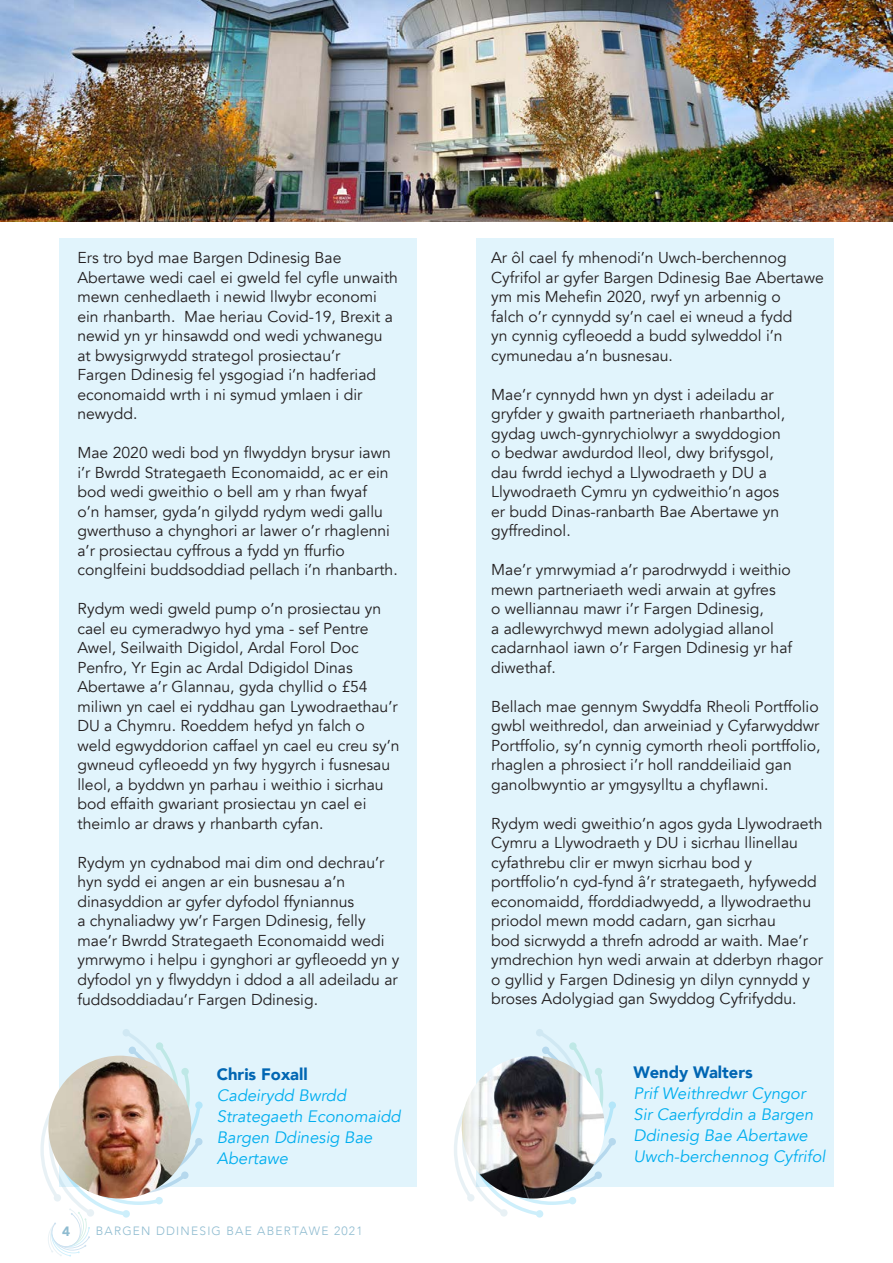
<style>
.page{position:relative;width:893px;height:1263px;background:#fff}
.page>*{position:absolute;margin:0;border:0;box-sizing:border-box;transform-origin:0 0}
.t1{font:italic 16.5px/21px "Avenir";color:#00aeef}
.t2{font:900 16.5px "Avenir";color:#0166b3}
.t3{font:15.75px/19.5px "Avenir";color:#231f20}
.t4{font:900 13.5px "Avenir";color:#8ebbd0}
.t5{font:300 12px "Avenir";letter-spacing:.1em;color:#8ebbd0}
</style>
<div class="page">
<div style="left:476px;top:238px;width:357px;height:948px;background:#e1f4fc"></div>
<div style="left:60px;top:238px;width:357px;height:948px;background:#e1f4fc"></div>
<img style="left:0;top:0;width:893px;height:221px">
<div style="left:536px;top:1029px;width:7px;height:7px;background:#d0e8f3;border-radius:50%"></div>
<div style="left:609px;top:1101px;width:7px;height:8px;background:#b4e6f9;border-radius:50%"></div>
<div style="left:608px;top:1138px;width:8px;height:7px;background:#b5d8ed;border-radius:50%"></div>
<div style="left:536px;top:1210px;width:7px;height:7px;background:#cdeffb;border-radius:50%"></div>
<svg style="left:454px;top:1033px;width:160px;height:183px"></svg>
<img style="left:462px;top:1056px;width:143px;height:142px;border-radius:71px">
<div style="left:123px;top:1029px;width:7px;height:7px;background:#d0e8f3;border-radius:50%"></div>
<div style="left:195px;top:1138px;width:8px;height:7px;background:#b5d8ed;border-radius:50%"></div>
<svg style="left:40px;top:1031px;width:161px;height:225px"></svg>
<img style="left:48px;top:1056px;width:143px;height:142px;border-radius:71px">
<p class="t3" style="left:77px;top:249px;width:322px">Ers tro byd mae Bargen Ddinesig Bae Abertawe wedi cael ei gweld fel cyfle unwaith mewn cenhedlaeth i newid llwybr economi ein rhanbarth. Mae heriau Covid-19, Brexit a newid yn yr hinsawdd ond wedi ychwanegu at bwysigrwydd strategol prosiectau’r<br>Fargen Ddinesig fel ysgogiad i’n hadferiad economaidd wrth i ni symud ymlaen i dir newydd.</p>
<p class="t3" style="left:77px;top:444px;width:322px">Mae 2020 wedi bod yn flwyddyn brysur iawn i’r Bwrdd Strategaeth Economaidd, ac er ein bod wedi gweithio o bell am y rhan fwyaf<br>o’n hamser, gyda’n gilydd rydym wedi gallu gwerthuso a chynghori ar lawer o’r rhaglenni a’r prosiectau cyffrous a fydd yn ffurfio conglfeini buddsoddiad pellach i’n rhanbarth.</p>
<p class="t3" style="left:77px;top:600px;width:324px">Rydym wedi gweld pump o’n prosiectau yn cael eu cymeradwyo hyd yma - sef Pentre Awel, Seilwaith Digidol, Ardal Forol Doc Penfro, Yr Egin ac Ardal Ddigidol Dinas Abertawe a’r Glannau, gyda chyllid o £54 miliwn yn cael ei ryddhau gan Lywodraethau’r DU a Chymru. Roeddem hefyd yn falch o weld egwyddorion caffael yn cael eu creu sy’n gwneud cyfleoedd yn fwy hygyrch i fusnesau lleol, a byddwn yn parhau i weithio i sicrhau bod effaith gwariant prosiectau yn cael ei theimlo ar draws y rhanbarth cyfan.</p>
<p class="t3" style="left:77px;top:853px;width:324px">Rydym yn cydnabod mai dim ond dechrau’r hyn sydd ei angen ar ein busnesau a’n dinasyddion ar gyfer dyfodol ffyniannus<br>a chynaliadwy yw’r Fargen Ddinesig, felly mae’r Bwrdd Strategaeth Economaidd wedi ymrwymo i helpu i gynghori ar gyfleoedd yn y dyfodol yn y flwyddyn i ddod a all adeiladu ar fuddsoddiadau’r Fargen Ddinesig.</p>
<p class="t2" style="left:217px;top:1060px;width:92px">Chris Foxall</p>
<p class="t1" style="left:217px;top:1085px;width:185px">Cadeirydd Bwrdd<br>Strategaeth Economaidd<br>Bargen Ddinesig Bae<br>Abertawe</p>
<p class="t4" style="left:62px;top:1219px;width:9px">4</p>
<p class="t5" style="left:96px;top:1224px;width:268px">BARGEN DDINESIG BAE ABERTAWE 2021</p>
<p class="t3" style="left:491px;top:248px;width:334px">Ar ôl cael fy mhenodi’n Uwch-berchennog Cyfrifol ar gyfer Bargen Ddinesig Bae Abertawe ym mis Mehefin 2020, rwyf yn arbennig o<br>falch o’r cynnydd sy’n cael ei wneud a fydd<br>yn cynnig cyfleoedd a budd sylweddol i’n cymunedau a’n busnesau.</p>
<p class="t3" style="left:491px;top:385px;width:295px">Mae’r cynnydd hwn yn dyst i adeiladu ar gryfder y gwaith partneriaeth rhanbarthol, gydag uwch-gynrychiolwyr a swyddogion o bedwar awdurdod lleol, dwy brifysgol, dau fwrdd iechyd a Llywodraeth y DU a Llywodraeth Cymru yn cydweithio’n agos er budd Dinas-ranbarth Bae Abertawe yn gyffredinol.</p>
<p class="t3" style="left:491px;top:560px;width:303px">Mae’r ymrwymiad a’r parodrwydd i weithio mewn partneriaeth wedi arwain at gyfres<br>o welliannau mawr i’r Fargen Ddinesig,<br>a adlewyrchwyd mewn adolygiad allanol cadarnhaol iawn o’r Fargen Ddinesig yr haf diwethaf.</p>
<p class="t3" style="left:491px;top:697px;width:331px">Bellach mae gennym Swyddfa Rheoli Portffolio gwbl weithredol, dan arweiniad y Cyfarwyddwr Portffolio, sy’n cynnig cymorth rheoli portffolio, rhaglen a phrosiect i’r holl randdeiliaid gan ganolbwyntio ar ymgysylltu a chyflawni.</p>
<p class="t3" style="left:491px;top:814px;width:333px">Rydym wedi gweithio’n agos gyda Llywodraeth Cymru a Llywodraeth y DU i sicrhau llinellau cyfathrebu clir er mwyn sicrhau bod y portffolio’n cyd-fynd â’r strategaeth, hyfywedd economaidd, fforddiadwyedd, a llywodraethu priodol mewn modd cadarn, gan sicrhau<br>bod sicrwydd a threfn adrodd ar waith. Mae’r ymdrechion hyn wedi arwain at dderbyn rhagor o gyllid y Fargen Ddinesig yn dilyn cynnydd y broses Adolygiad gan Swyddog Cyfrifyddu.</p>
<p class="t2" style="left:634px;top:1057px;width:121px">Wendy Walters</p>
<p class="t1" style="left:634px;top:1082px;width:181px">Prif Weithredwr Cyngor<br>Sir Caerfyrddin a Bargen<br>Ddinesig Bae Abertawe</p>
<p class="t1" style="left:634px;top:1146px;width:193px">Uwch-berchennog Cyfrifol</p>
</div>
